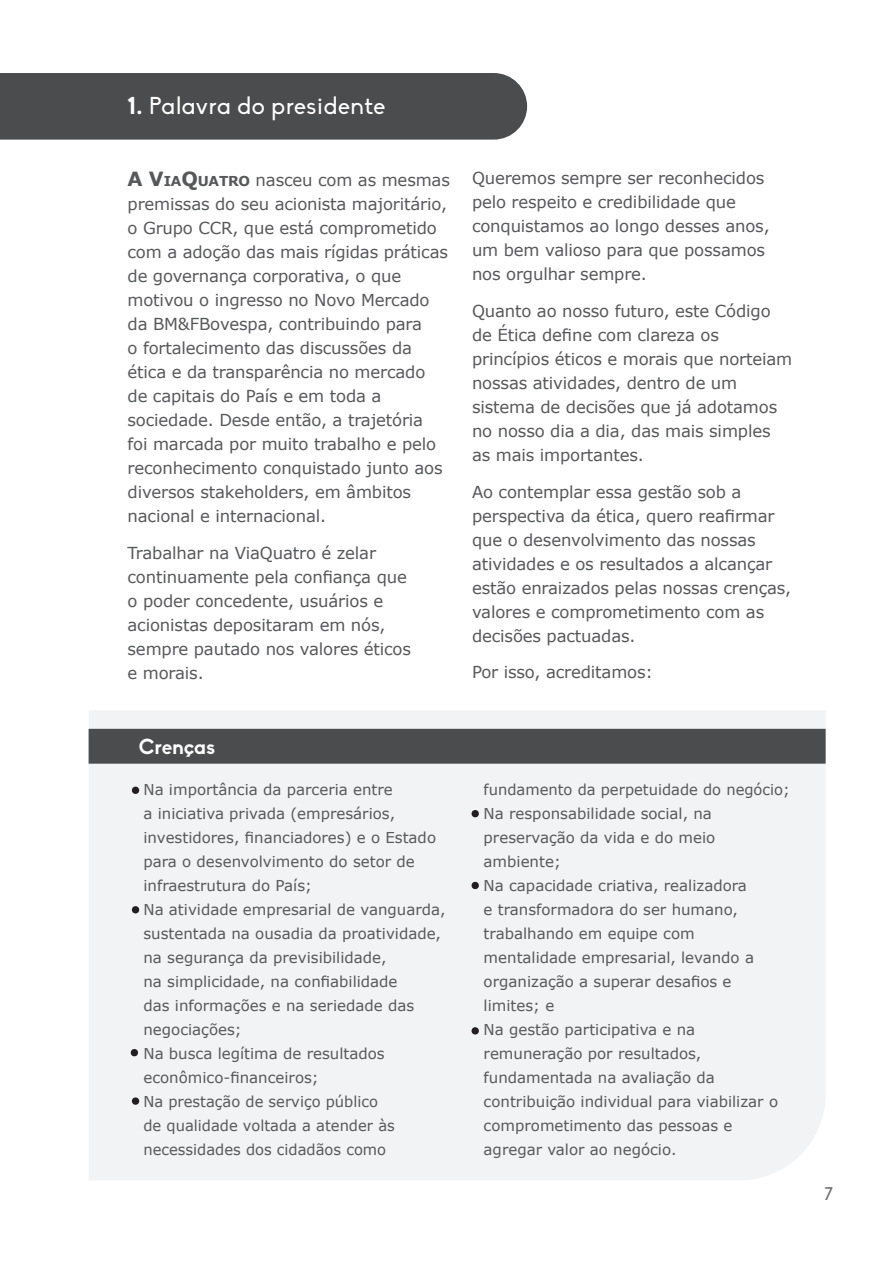
<style>
.page{position:relative;width:893px;height:1263px;background:#fff}
.page>*{position:absolute;margin:0;border:0;box-sizing:border-box;transform-origin:0 0}
.t1{font:24px "Biko";letter-spacing:.03em;color:#fff}
.t2{font:700 21px "Biko";color:#fff}
.t3{font:18px "Biko";color:#6c6d70}
.t4{font:16.5px/24px "Verdana";letter-spacing:-.01em;color:#57585a}
.t5{font:15px/24px "Verdana";color:#57585a}
.s1{font-weight:700}
.s2{font-weight:700;font-size:19.5px}
.s3{font-weight:700;font-size:13.65px}
</style>
<div class="page">
<div style="left:0;top:73px;width:527px;height:67px;background:#4b4c4d"></div>
<div style="left:89px;top:710px;width:737px;height:470px;background:#f2f3f4"></div>
<div style="left:89px;top:729px;width:737px;height:35px;background:#4b4c4d"></div>
<svg style="left:131px;top:786px;width:9px;height:8px"></svg>
<svg style="left:131px;top:906px;width:9px;height:8px"></svg>
<svg style="left:130px;top:1048px;width:8px;height:9px"></svg>
<svg style="left:131px;top:1097px;width:9px;height:8px"></svg>
<svg style="left:471px;top:810px;width:8px;height:8px"></svg>
<svg style="left:471px;top:881px;width:8px;height:8px"></svg>
<svg style="left:471px;top:1027px;width:8px;height:8px"></svg>
<h1 class="t1" style="left:128px;top:92px;width:259px"><span class="s1">1.</span> Palavra do presidente</h1>
<p class="t4" style="left:128px;top:168px;width:324px"><span class="s2">A V</span><span class="s3">IA</span><span class="s2">Q</span><span class="s3">UATRO</span> nasceu com as mesmas premissas do seu acionista majoritário, o Grupo CCR, que está comprometido com a adoção das mais rígidas práticas de governança corporativa, o que motivou o ingresso no Novo Mercado da BM&amp;FBovespa, contribuindo para<br>o fortalecimento das discussões da ética e da transparência no mercado<br>de capitais do País e em toda a sociedade. Desde então, a trajetória<br>foi marcada por muito trabalho e pelo reconhecimento conquistado junto aos diversos stakeholders, em âmbitos nacional e internacional.</p>
<p class="t4" style="left:128px;top:541px;width:285px">Trabalhar na ViaQuatro é zelar continuamente pela confiança que o poder concedente, usuários e acionistas depositaram em nós, sempre pautado nos valores éticos e morais.</p>
<p class="t4" style="left:472px;top:166px;width:299px">Queremos sempre ser reconhecidos pelo respeito e credibilidade que conquistamos ao longo desses anos, um bem valioso para que possamos nos orgulhar sempre.</p>
<p class="t4" style="left:472px;top:299px;width:322px">Quanto ao nosso futuro, este Código de Ética define com clareza os princípios éticos e morais que norteiam nossas atividades, dentro de um sistema de decisões que já adotamos no nosso dia a dia, das mais simples as mais importantes.</p>
<p class="t4" style="left:472px;top:479px;width:321px">Ao contemplar essa gestão sob a perspectiva da ética, quero reafirmar que o desenvolvimento das nossas atividades e os resultados a alcançar estão enraizados pelas nossas crenças, valores e comprometimento com as decisões pactuadas.</p>
<p class="t4" style="left:472px;top:660px;width:183px">Por isso, acreditamos:</p>
<p class="t2" style="left:139px;top:733px;width:78px">Crenças</p>
<p class="t5" style="left:143px;top:777px;width:304px">Na importância da parceria entre<br>a iniciativa privada (empresários, investidores, financiadores) e o Estado para o desenvolvimento do setor de infraestrutura do País;<br>Na atividade empresarial de vanguarda, sustentada na ousadia da proatividade, na segurança da previsibilidade,<br>na simplicidade, na confiabilidade<br>das informações e na seriedade das negociações;<br>Na busca legítima de resultados econômico-financeiros;<br>Na prestação de serviço público<br>de qualidade voltada a atender às necessidades dos cidadãos como</p>
<p class="t5" style="left:484px;top:777px;width:308px">fundamento da perpetuidade do negócio;<br>Na responsabilidade social, na preservação da vida e do meio ambiente;<br>Na capacidade criativa, realizadora<br>e transformadora do ser humano, trabalhando em equipe com mentalidade empresarial, levando a organização a superar desafios e limites; e<br>Na gestão participativa e na remuneração por resultados, fundamentada na avaliação da contribuição individual para viabilizar o comprometimento das pessoas e agregar valor ao negócio.</p>
<p class="t3" style="left:825px;top:1183px;width:10px">7</p>
</div>
